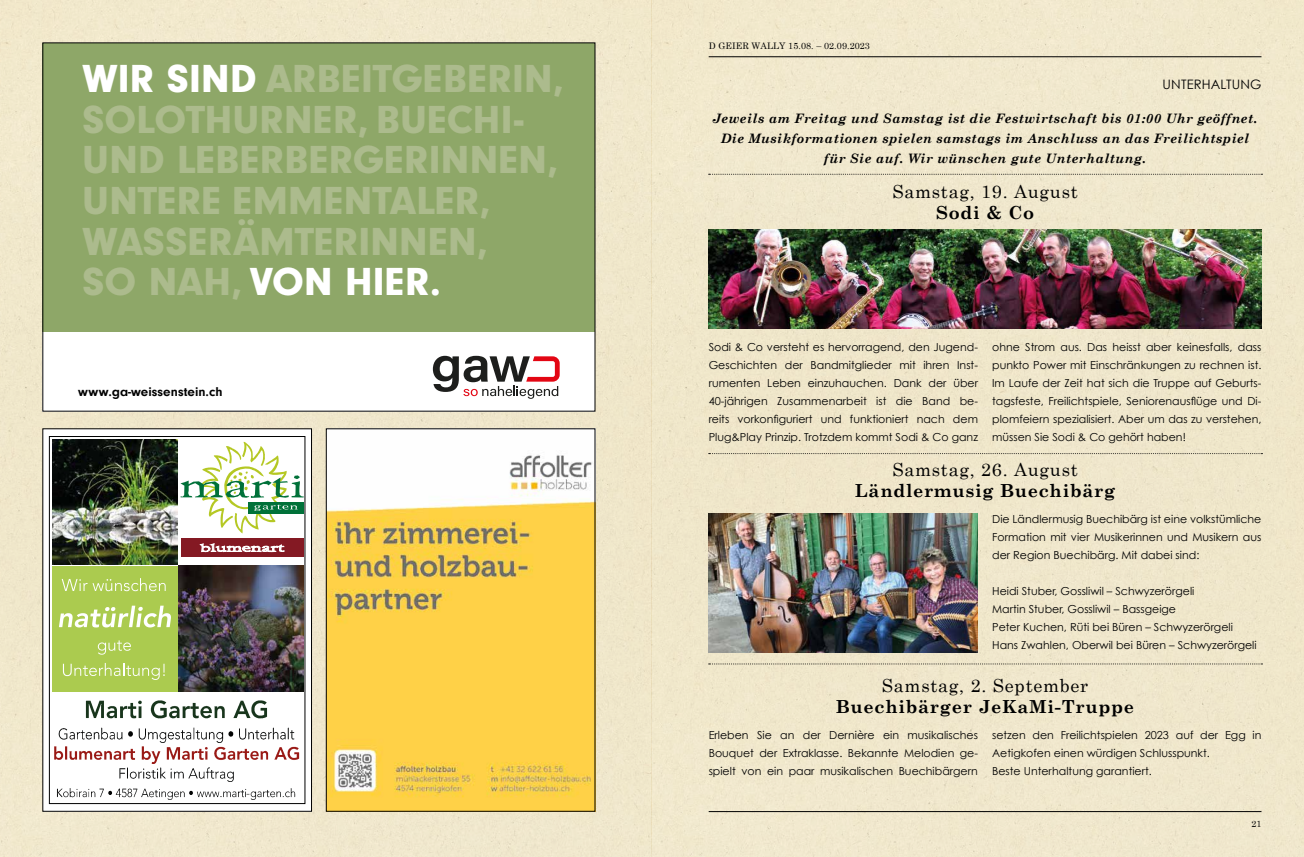
<style>
.page{position:relative;width:1304px;height:857px;background:#fff}
.page>*{position:absolute;margin:0;border:0;box-sizing:border-box;transform-origin:0 0}
.t1{font:900 40.6px/40.6px "Neuzeit Gro";letter-spacing:.005em;color:#acbb8d}
.t2{font:700 18px "Century Schoolbook";letter-spacing:.04em;color:#000}
.t3{font:18px "Century Schoolbook";letter-spacing:.04em;color:#000}
.t4{font:700 13.3px "Neuzeit Gro";color:#000}
.t5{font:italic 700 13px/20px "Century Schoolbook";letter-spacing:.03em;color:#000;text-align:center}
.t6{font:13px "Century Gothic";letter-spacing:.01em;color:#000}
.t7{font:11px/18px "Century Gothic";color:#000;text-align:justify}
.t8{font:9px "Century Schoolbook";letter-spacing:.01em;color:#000}
.s1{color:#fff}
</style>
<div class="page">
<div style="left:0;top:0;width:652px;height:856px;background:#f0e8cb"></div>
<div style="left:652px;top:0;width:652px;height:856px;background:#f0e7cb"></div>
<hr style="left:709px;top:56px;width:552px;height:1px;background:#000">
<svg style="left:709px;top:453px;width:553px;height:1px"></svg>
<svg style="left:709px;top:663px;width:553px;height:1px"></svg>
<svg style="left:709px;top:174px;width:553px;height:1px"></svg>
<hr style="left:709px;top:810px;width:552px;height:1px;background:#000">
<img style="left:709px;top:230px;width:552px;height:98px">
<div style="left:43px;top:43px;width:552px;height:368px;background:#fff"></div>
<svg style="left:433px;top:355px;width:127px;height:43px"></svg>
<div style="left:43px;top:43px;width:552px;height:288px;background:#8ea768"></div>
<svg style="left:45px;top:430px;width:265px;height:379px"></svg>
<div style="left:49px;top:436px;width:256px;height:367px;background:#fff"></div>
<div style="left:49px;top:436px;width:256px;height:367px;border:1px solid #000"></div>
<img style="left:52px;top:439px;width:125px;height:125px">
<img style="left:178px;top:565px;width:125px;height:125px">
<img style="left:85px;top:700px;width:183px;height:19px">
<img style="left:58px;top:727px;width:237px;height:14px">
<img style="left:54px;top:746px;width:246px;height:17px">
<img style="left:119px;top:767px;width:115px;height:14px">
<img style="left:57px;top:788px;width:190px;height:11px">
<img style="left:250px;top:788px;width:46px;height:11px">
<div style="left:52px;top:565px;width:125px;height:125px;background:#abcb4f"></div>
<svg style="left:180px;top:441px;width:124px;height:92px"></svg>
<div style="left:181px;top:538px;width:122px;height:18px;background:#841923"></div>
<svg style="left:200px;top:543px;width:84px;height:8px"></svg>
<svg style="left:62px;top:578px;width:104px;height:13px"></svg>
<svg style="left:59px;top:605px;width:112px;height:22px"></svg>
<svg style="left:98px;top:640px;width:33px;height:14px"></svg>
<svg style="left:63px;top:663px;width:102px;height:16px"></svg>
<img style="left:328px;top:430px;width:265px;height:379px">
<img style="left:709px;top:513px;width:269px;height:139px">
<h1 class="t1" style="left:83px;top:58px;width:483px"><span class="s1">WIR SIND</span> ARBEITGEBERIN,<br>SOLOTHURNER, BUECHI-<br>UND LEBERBERGERINNEN,<br>UNTERE EMMENTALER,<br>WASSERÄMTERINNEN,<br>SO NAH, <span class="s1">VON HIER.</span></h1>
<p class="t4" style="left:78px;top:383px;width:146px">www.ga-weissenstein.ch</p>
<p class="t8" style="left:709px;top:40px;width:163px">D GEIER WALLY 15.08. – 02.09.2023</p>
<p class="t6" style="left:1163px;top:76px;width:100px">UNTERHALTUNG</p>
<p class="t5" style="left:713px;top:108px;width:546px">Jeweils am Freitag und Samstag ist die Festwirtschaft bis 01:00 Uhr geöffnet.<br>Die Musikformationen spielen samstags im Anschluss an das Freilichtspiel für Sie auf. Wir wünschen gute Unterhaltung.</p>
<h2 class="t3" style="left:892px;top:180px;width:187px">Samstag, 19. August</h2>
<h2 class="t2" style="left:936px;top:202px;width:100px">Sodi &amp; Co</h2>
<p class="t7" style="left:709px;top:338px;width:271px">Sodi &amp; Co versteht es hervorragend, den Jugend-Geschichten der Bandmitglieder mit ihren Inst&shy;rumenten Leben einzuhauchen. Dank der über 40-jährigen Zusammenarbeit ist die Band be&shy;reits vorkonfiguriert und funktioniert nach dem Plug&amp;Play Prinzip. Trotzdem kommt Sodi &amp; Co ganz</p>
<p class="t7" style="left:992px;top:338px;width:271px">ohne Strom aus. Das heisst aber keinesfalls, dass punkto Power mit Einschränkungen zu rechnen ist.<br>Im Laufe der Zeit hat sich die Truppe auf Geburts&shy;tagsfeste, Freilichtspiele, Seniorenausflüge und Di&shy;plomfeiern spezialisiert. Aber um das zu verstehen, müssen Sie Sodi &amp; Co gehört haben!</p>
<h2 class="t3" style="left:892px;top:457px;width:187px">Samstag, 26. August</h2>
<h2 class="t2" style="left:855px;top:479px;width:262px">Ländlermusig Buechibärg</h2>
<p class="t7" style="left:992px;top:509px;width:271px">Die Ländlermusig Buechibärg ist eine volkstümliche Formation mit vier Musikerinnen und Musikern aus der Region Buechibärg. Mit dabei sind:</p>
<p class="t7" style="left:992px;top:581px;width:266px;text-align:left">Heidi Stuber, Gossliwil – Schwyzerörgeli<br>Martin Stuber, Gossliwil – Bassgeige<br>Peter Kuchen, Rüti bei Büren – Schwyzerörgeli Hans Zwahlen, Oberwil bei Büren – Schwyzerörgeli</p>
<h2 class="t3" style="left:882px;top:673px;width:208px">Samstag, 2. September</h2>
<h2 class="t2" style="left:836px;top:695px;width:300px">Buechibärger JeKaMi-Truppe</h2>
<p class="t7" style="left:709px;top:725px;width:271px">Erleben Sie an der Dernière ein musikalisches Bouquet der Extraklasse. Bekannte Melodien ge&shy;spielt von ein paar musikalischen Buechibärgern</p>
<p class="t7" style="left:992px;top:725px;width:271px;text-align:left">setzen den Freilichtspielen 2023 auf der Egg in<br>Aetigkofen einen würdigen Schlusspunkt.<br>Beste Unterhaltung garantiert.</p>
<p class="t8" style="left:1251px;top:817px;width:12px">21</p>
</div>
